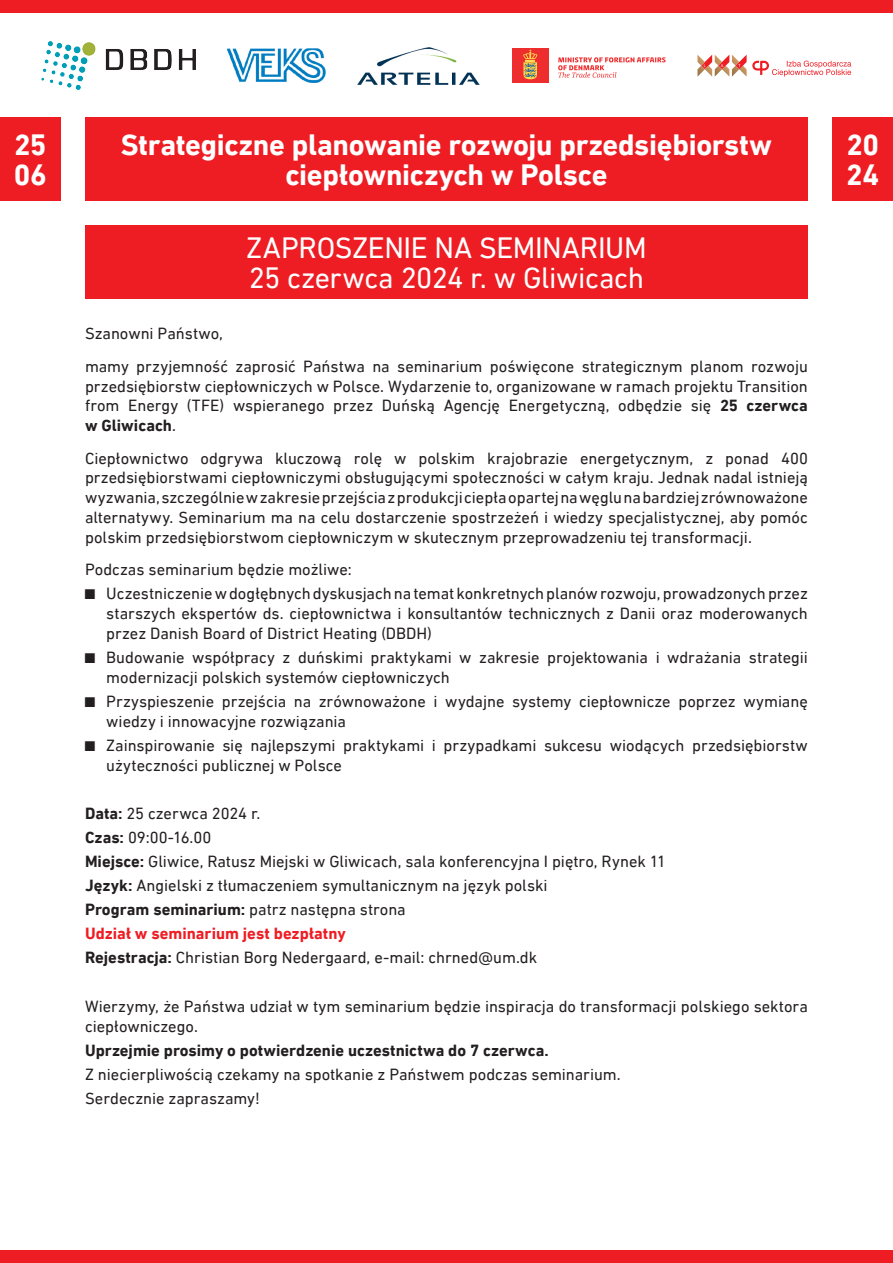
<style>
.page{position:relative;width:893px;height:1263px;background:#fff}
.page>*{position:absolute;margin:0;border:0;box-sizing:border-box;transform-origin:0 0}
.t1{font:700 30px/30px "DIN Next LT Pro";letter-spacing:-.01em;color:#fff;text-align:center}
.t2{font:30px "DIN Next LT Pro";letter-spacing:-.015em;color:#fff}
.t3{font:16.5px/19.8px "DIN Next LT Pro";color:#231f20}
.t4{font:700 16.5px "DIN Next LT Pro";color:#231f20}
.t5{font:700 16.5px "DIN Next LT Pro";color:#ee1d23}
.s1{font-weight:700}
</style>
<div class="page">
<div style="left:85px;top:117px;width:723px;height:84px;background:#ee1d23"></div>
<div style="left:85px;top:225px;width:723px;height:74px;background:#ee1d23"></div>
<div style="left:0;top:0;width:893px;height:13px;background:#ee1d23"></div>
<div style="left:0;top:1250px;width:893px;height:13px;background:#ee1d23"></div>
<img style="left:41px;top:42px;width:154px;height:47px">
<img style="left:227px;top:48px;width:99px;height:35px">
<img style="left:358px;top:47px;width:121px;height:37px">
<div style="left:512px;top:48px;width:37px;height:35px;background:#ee2d2e"></div>
<svg style="left:523px;top:49px;width:14px;height:30px"></svg>
<svg style="left:558px;top:57px;width:108px;height:21px"></svg>
<svg style="left:697px;top:55px;width:154px;height:22px"></svg>
<div style="left:0;top:117px;width:61px;height:84px;background:#ee1d23"></div>
<div style="left:832px;top:117px;width:61px;height:84px;background:#ee1d23"></div>
<p class="t1" style="left:14px;top:130px;width:34px">25</p>
<p class="t1" style="left:14px;top:160px;width:34px">06</p>
<p class="t1" style="left:121px;top:130px;width:653px">Strategiczne planowanie rozwoju przedsiębiorstw ciepłowniczych w Polsce</p>
<p class="t2" style="left:246px;top:231px;width:402px">ZAPROSZENIE NA SEMINARIUM</p>
<p class="t2" style="left:249px;top:261px;width:397px">25 czerwca 2024 r. w Gliwicach</p>
<p class="t3" style="left:85px;top:323px;width:139px">Szanowni Państwo,</p>
<p class="t3" style="left:85px;top:356px;width:724px;text-align:justify">mamy przyjemność zaprosić Państwa na seminarium poświęcone strategicznym planom rozwoju przedsiębiorstw ciepłowniczych w Polsce. Wydarzenie to, organizowane w ramach projektu Transition from Energy (TFE) wspieranego przez Duńską Agencję Energetyczną, odbędzie się <span class="s1">25 czerwca w Gliwicach</span>.</p>
<p class="t3" style="left:85px;top:448px;width:724px;text-align:justify">Ciepłownictwo odgrywa kluczową rolę w polskim krajobrazie energetycznym, z ponad 400 przedsiębiorstwami ciepłowniczymi obsługującymi społeczności w całym kraju. Jednak nadal istnieją wyzwania, szczególnie w zakresie przejścia z produkcji ciepła opartej na węglu na bardziej zrównoważone alternatywy. Seminarium ma na celu dostarczenie spostrzeżeń i wiedzy specjalistycznej, aby pomóc polskim przedsiębiorstwom ciepłowniczym w skutecznym przeprowadzeniu tej transformacji.</p>
<p class="t3" style="left:85px;top:560px;width:268px">Podczas seminarium będzie możliwe:</p>
<p class="t3" style="left:106px;top:584px;width:703px;text-align:justify;text-indent:-21px">• Uczestniczenie w dogłębnych dyskusjach na temat konkretnych planów rozwoju, prowadzonych przez starszych ekspertów ds. ciepłownictwa i konsultantów technicznych z Danii oraz moderowanych przez Danish Board of District Heating (DBDH)</p>
<p class="t3" style="left:106px;top:647px;width:703px;text-indent:-21px">• Budowanie współpracy z duńskimi praktykami w zakresie projektowania i wdrażania strategii modernizacji polskich systemów ciepłowniczych</p>
<p class="t3" style="left:106px;top:691px;width:703px;text-indent:-21px">• Przyspieszenie przejścia na zrównoważone i wydajne systemy ciepłownicze poprzez wymianę wiedzy i innowacyjne rozwiązania</p>
<p class="t3" style="left:106px;top:735px;width:703px;text-indent:-21px">• Zainspirowanie się najlepszymi praktykami i przypadkami sukcesu wiodących przedsiębiorstw użyteczności publicznej w Polsce</p>
<p class="t3" style="left:85px;top:803px;width:177px"><span class="s1">Data:</span> 25 czerwca 2024 r.</p>
<p class="t3" style="left:85px;top:827px;width:128px"><span class="s1">Czas:</span> 09:00-16.00</p>
<p class="t3" style="left:85px;top:851px;width:582px"><span class="s1">Miejsce:</span> Gliwice, Ratusz Miejski w Gliwicach, sala konferencyjna I piętro, Rynek 11</p>
<p class="t3" style="left:85px;top:875px;width:464px"><span class="s1">Język:</span> Angielski z tłumaczeniem symultanicznym na język polski</p>
<p class="t3" style="left:85px;top:899px;width:322px"><span class="s1">Program seminarium:</span> patrz następna strona</p>
<p class="t5" style="left:85px;top:924px;width:262px">Udział w seminarium jest bezpłatny</p>
<p class="t3" style="left:85px;top:947px;width:454px"><span class="s1">Rejestracja:</span> Christian Borg Nedergaard, e-mail: chrned@um.dk</p>
<p class="t3" style="left:85px;top:996px;width:724px">Wierzymy, że Państwa udział w tym seminarium będzie inspiracja do transformacji polskiego sektora ciepłowniczego.</p>
<p class="t4" style="left:85px;top:1041px;width:465px">Uprzejmie prosimy o potwierdzenie uczestnictwa do 7 czerwca.</p>
<p class="t3" style="left:85px;top:1064px;width:537px">Z niecierpliwością czekamy na spotkanie z Państwem podczas seminarium.</p>
<p class="t3" style="left:85px;top:1088px;width:176px">Serdecznie zapraszamy!</p>
<p class="t1" style="left:846px;top:130px;width:34px">20</p>
<p class="t1" style="left:846px;top:160px;width:34px">24</p>
</div>
